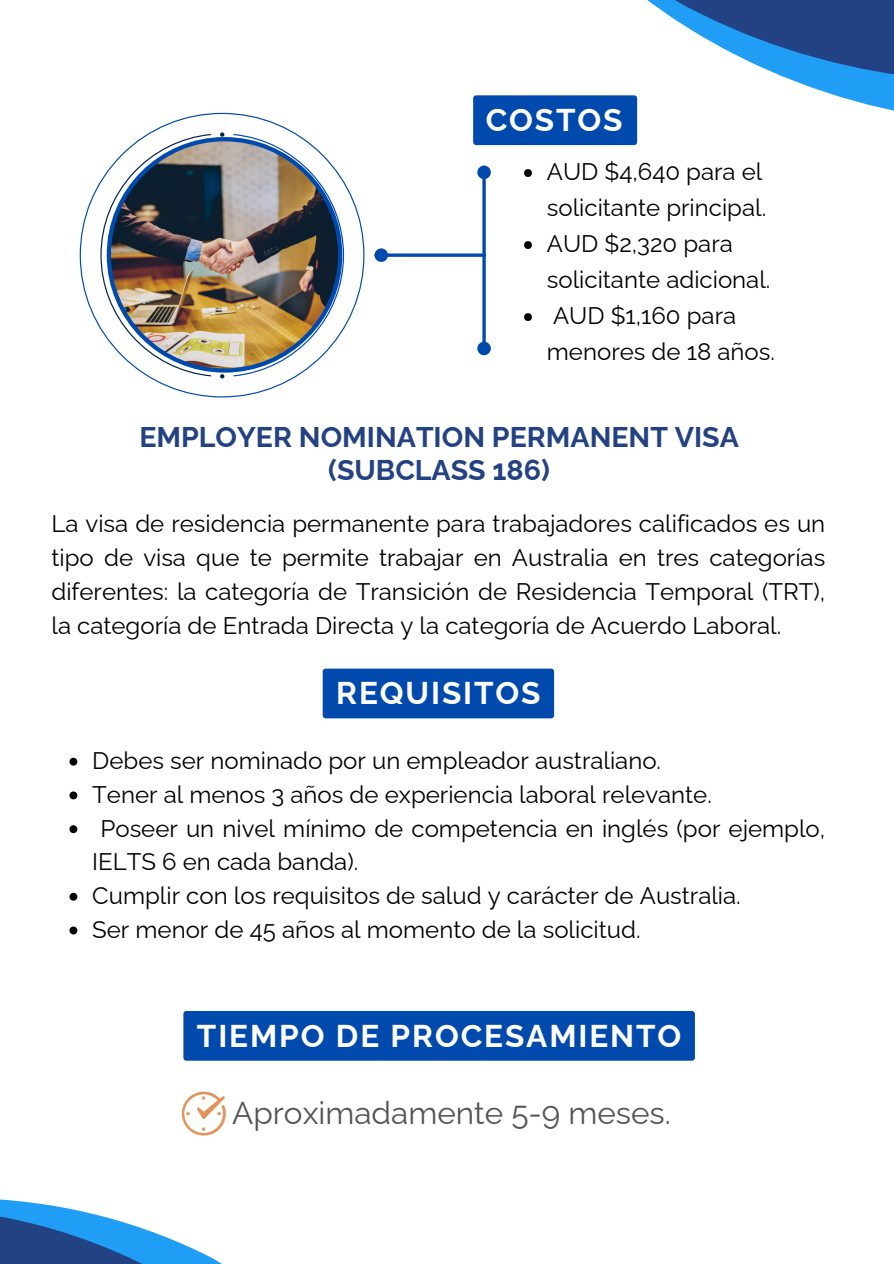
<style>
.page{position:relative;width:894px;height:1264px;background:#fff}
.page>*{position:absolute;margin:0;border:0;box-sizing:border-box;transform-origin:0 0}
.t1{font:700 31.5px "Raleway";letter-spacing:.06em;color:#fff}
.t2{font:31.5px "Raleway";color:#545454}
.t3{font:700 28.5px/32.7px "Raleway";color:#234283;text-align:center}
.t4{font:24px/33.8px "Raleway";color:#000}
</style>
<div class="page">
<svg style="left:69px;top:757px;width:8px;height:8px"></svg>
<svg style="left:69px;top:791px;width:8px;height:8px"></svg>
<svg style="left:69px;top:825px;width:8px;height:8px"></svg>
<svg style="left:69px;top:892px;width:8px;height:8px"></svg>
<svg style="left:69px;top:926px;width:8px;height:8px"></svg>
<svg style="left:476px;top:0;width:417px;height:146px"></svg>
<div style="left:322px;top:668px;width:232px;height:50px;background:#004aad"></div>
<svg style="left:388px;top:253px;width:94px;height:4px"></svg>
<div style="left:376px;top:250px;width:10px;height:10px;background:#004aad;border-radius:50%"></div>
<div style="left:374px;top:248px;width:14px;height:14px;border:3px solid #004aad;border-radius:50%"></div>
<hr style="left:482px;top:178px;width:3px;height:164px;background:#004aad">
<div style="left:479px;top:343px;width:10px;height:10px;background:#004aad;border-radius:50%"></div>
<div style="left:477px;top:342px;width:13px;height:13px;border:3px solid #004aad;border-radius:50%"></div>
<div style="left:479px;top:167px;width:10px;height:10px;background:#004aad;border-radius:50%"></div>
<div style="left:477px;top:166px;width:13px;height:13px;border:3px solid #004aad;border-radius:50%"></div>
<div style="left:473px;top:95px;width:164px;height:50px;background:#004aad;border-radius:3px"></div>
<svg style="left:0;top:1135px;width:220px;height:128px"></svg>
<svg style="left:182px;top:1091px;width:44px;height:44px"></svg>
<div style="left:183px;top:1011px;width:511px;height:49px;background:#004aad"></div>
<svg style="left:524px;top:169px;width:7px;height:8px"></svg>
<svg style="left:524px;top:241px;width:7px;height:8px"></svg>
<svg style="left:524px;top:313px;width:7px;height:8px"></svg>
<svg style="left:80px;top:113px;width:284px;height:284px"></svg>
<svg style="left:100px;top:134px;width:111px;height:242px"></svg>
<svg style="left:233px;top:134px;width:111px;height:242px"></svg>
<svg style="left:220px;top:374px;width:4px;height:4px"></svg>
<svg style="left:220px;top:132px;width:4px;height:5px"></svg>
<img style="left:107px;top:137px;width:235px;height:235px">
<h1 class="t1" style="left:485px;top:101px;width:138px">COSTOS</h1>
<p class="t4" style="left:546px;top:154px;width:221px;line-height:36px">AUD $4,640 para el solicitante principal.</p>
<p class="t4" style="left:546px;top:226px;width:225px;line-height:36px">AUD $2,320 para solicitante adicional.</p>
<p class="t4" style="left:546px;top:298px;width:229px;line-height:36px">AUD $1,160 para menores de 18 años.</p>
<p class="t3" style="left:139px;top:421px;width:601px">EMPLOYER NOMINATION PERMANENT VISA (SUBCLASS 186)</p>
<h1 class="t4" style="left:51px;top:507px;width:775px;text-align:justify">La visa de residencia permanente para trabajadores calificados es un tipo de visa que te permite trabajar en Australia en tres categorías diferentes: la categoría de Transición de Residencia Temporal (TRT), la categoría de Entrada Directa y la categoría de Acuerdo Laboral.</h1>
<p class="t1" style="left:336px;top:674px;width:206px">REQUISITOS</p>
<h1 class="t4" style="left:92px;top:743px;width:570px">Debes ser nominado por un empleador australiano.</h1>
<p class="t4" style="left:92px;top:777px;width:621px">Tener al menos 3 años de experiencia laboral relevante.</p>
<p class="t4" style="left:92px;top:811px;width:734px;text-indent:8px">Poseer un nivel mínimo de competencia en inglés (por ejemplo,<br>IELTS 6 en cada banda).</p>
<p class="t4" style="left:92px;top:878px;width:649px">Cumplir con los requisitos de salud y carácter de Australia.</p>
<p class="t4" style="left:92px;top:912px;width:549px">Ser menor de 45 años al momento de la solicitud.</p>
<p class="t1" style="left:197px;top:1016px;width:486px">TIEMPO DE PROCESAMIENTO</p>
<p class="t2" style="left:232px;top:1094px;width:440px">Aproximadamente 5-9 meses.</p>
</div>
